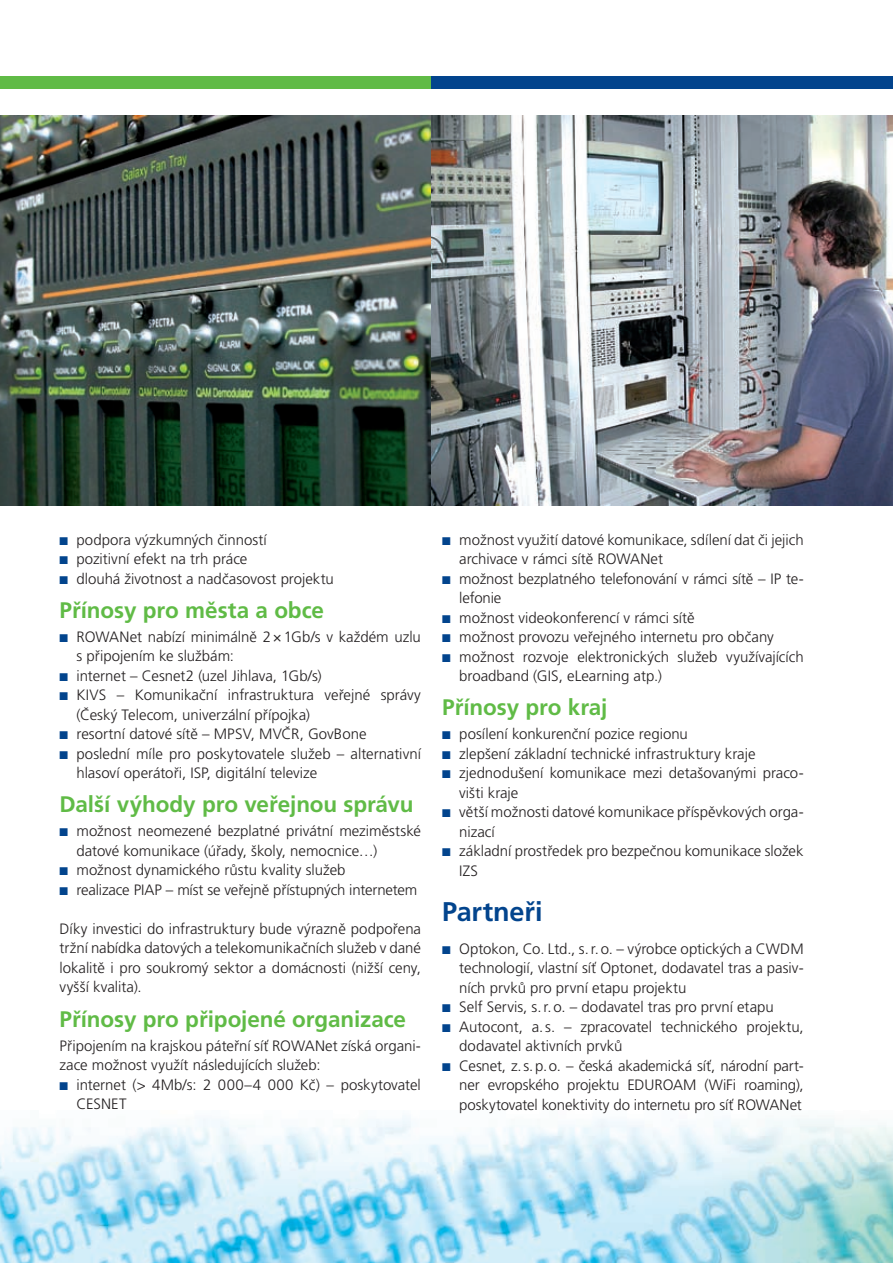
<style>
.page{position:relative;width:893px;height:1263px;background:#fff}
.page>*{position:absolute;margin:0;border:0;box-sizing:border-box;transform-origin:0 0}
.t1{font:700 27px "Frutiger CE";color:#02448d}
.t2{font:700 22.5px "Frutiger CE";letter-spacing:-.005em;color:#60bb46}
.t3{font:300 15px/19.5px "Frutiger CE";letter-spacing:-.005em;color:#231f20}
.t4{font:11.25px/19.5px "Zapf Dingbats ITC";color:#02448d;text-align:justify}
</style>
<div class="page">
<div style="left:0;top:77px;width:432px;height:12px;background:#60bb46"></div>
<div style="left:432px;top:77px;width:461px;height:12px;background:#02448d"></div>
<img style="left:0;top:1115px;width:893px;height:148px">
<img style="left:0;top:116px;width:432px;height:390px">
<img style="left:432px;top:116px;width:461px;height:390px">
<svg style="left:60px;top:1196px;width:7px;height:11px"></svg>
<p class="t3" style="left:77px;top:530px;width:259px">podpora výzkumných činností<br>pozitivní efekt na trh práce<br>dlouhá životnost a nadčasovost projektu</p>
<h2 class="t2" style="left:60px;top:597px;width:266px">Přínosy pro města a obce</h2>
<p class="t3" style="left:77px;top:627px;width:346px">ROWANet nabízí minimálně 2×1Gb/s v každém uzlu s připojením ke službám:<br>internet – Cesnet2 (uzel Jihlava, 1Gb/s)<br>KIVS – Komunikační infrastruktura veřejné správy (Český Telecom, univerzální přípojka)<br>resortní datové sítě – MPSV, MVČR, GovBone poslední míle pro poskytovatele služeb – alternativní hlasoví operátoři, ISP, digitální televize</p>
<h2 class="t2" style="left:60px;top:792px;width:356px">Další výhody pro veřejnou správu</h2>
<p class="t3" style="left:77px;top:821px;width:346px">možnost neomezené bezplatné privátní meziměstské datové komunikace (úřady, školy, nemocnice…) možnost dynamického růstu kvality služeb<br>realizace PIAP – míst se veřejně přístupných internetem</p>
<p class="t3" style="left:60px;top:918px;width:363px;text-align:justify">Díky investici do infrastruktury bude výrazně podpořena tržní nabídka datových a telekomunikačních služeb v dané lokalitě i pro soukromý sektor a domácnosti (nižší ceny, vyšší kvalita).</p>
<h2 class="t2" style="left:60px;top:1006px;width:348px">Přínosy pro připojené organizace</h2>
<p class="t3" style="left:60px;top:1035px;width:363px">Připojením na krajskou páteřní síť ROWANet získá organi&shy;zace možnost využít následujících služeb:</p>
<p class="t3" style="left:77px;top:1074px;width:346px">internet (&gt; 4Mb/s: 2 000–4 000 Kč) – poskytovatel<br>CESNET</p>
<p class="t4" style="left:60px;top:531px;width:10px">■ ■ ■</p>
<p class="t4" style="left:60px;top:628px;width:10px">■</p>
<p class="t4" style="left:60px;top:822px;width:10px">■</p>
<p class="t4" style="left:60px;top:1076px;width:10px">■</p>
<p class="t3" style="left:459px;top:530px;width:346px">možnost využití datové komunikace, sdílení dat či jejich archivace v rámci sítě ROWANet<br>možnost bezplatného telefonování v rámci sítě – IP te&shy;lefonie<br>možnost videokonferencí v rámci sítě<br>možnost provozu veřejného internetu pro občany možnost rozvoje elektronických služeb využívajících broadband (GIS, eLearning atp.)</p>
<h2 class="t2" style="left:442px;top:695px;width:167px">Přínosy pro kraj</h2>
<p class="t3" style="left:459px;top:724px;width:346px">posílení konkurenční pozice regionu<br>zlepšení základní technické infrastruktury kraje zjednodušení komunikace mezi detašovanými praco&shy;višti kraje<br>větší možnosti datové komunikace příspěvkových orga&shy;nizací<br>základní prostředek pro bezpečnou komunikace složek IZS</p>
<h1 class="t1" style="left:442px;top:897px;width:102px">Partneři</h1>
<p class="t3" style="left:459px;top:939px;width:346px">Optokon, Co. Ltd., s.r.o. – výrobce optických a CWDM technologií, vlastní síť Optonet, dodavatel tras a pasiv&shy;ních prvků pro první etapu projektu<br>Self Servis, s.r.o. – dodavatel tras pro první etapu Autocont, a.s. – zpracovatel technického projektu, dodavatel aktivních prvků<br>Cesnet, z.s.p.o. – česká akademická síť, národní part&shy;ner evropského projektu EDUROAM (WiFi roaming), poskytovatel konektivity do internetu pro síť ROWANet</p>
<p class="t4" style="left:442px;top:531px;width:10px">■</p>
<p class="t4" style="left:442px;top:570px;width:10px">■</p>
<p class="t4" style="left:442px;top:609px;width:10px">■ ■ ■</p>
<p class="t4" style="left:442px;top:725px;width:10px">■ ■ ■</p>
<p class="t4" style="left:442px;top:803px;width:10px">■</p>
<p class="t4" style="left:442px;top:842px;width:10px">■</p>
<p class="t4" style="left:442px;top:940px;width:10px">■</p>
<p class="t4" style="left:442px;top:1057px;width:10px">■</p>
</div>
